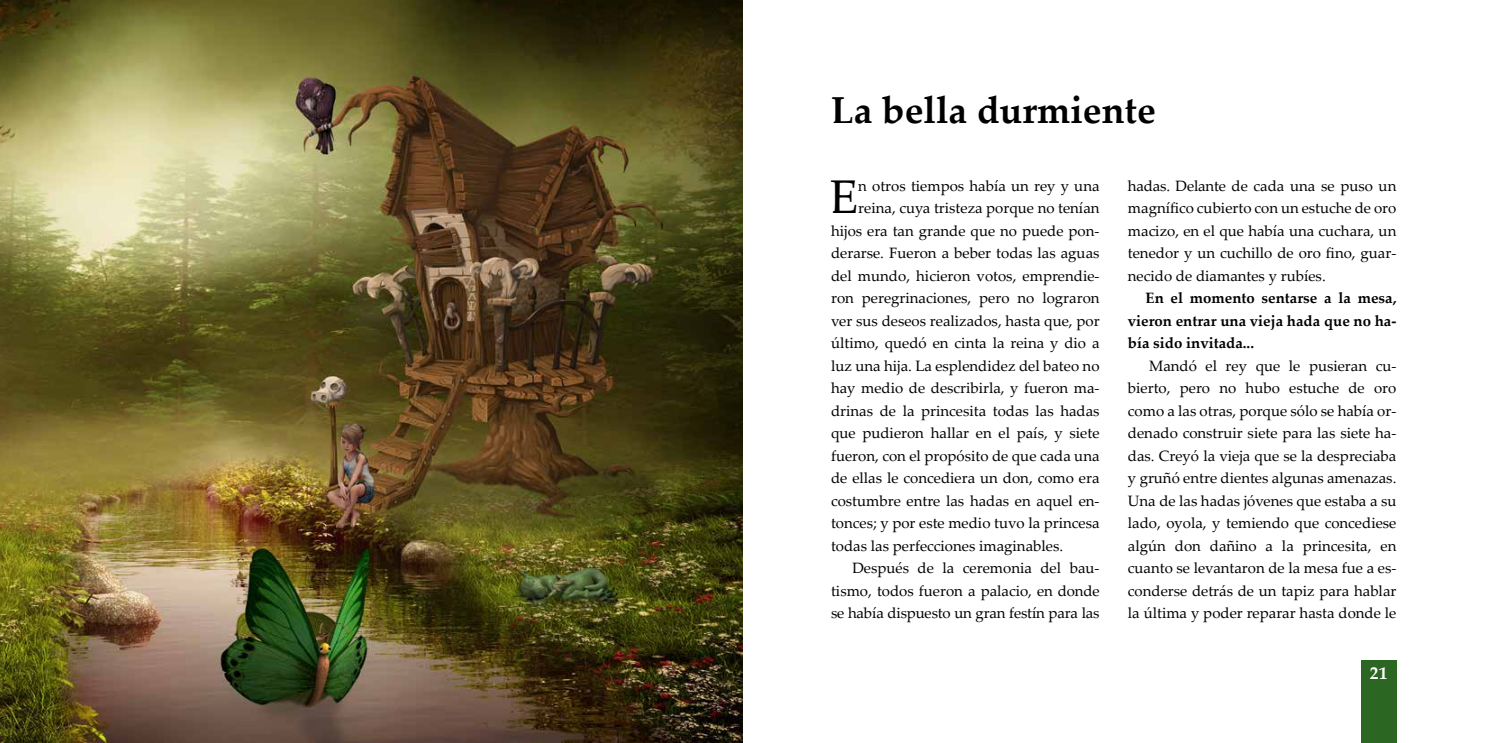
<style>
.page{position:relative;width:1485px;height:743px;background:#fff}
.page>*{position:absolute;margin:0;border:0;box-sizing:border-box;transform-origin:0 0}
.t1{font:47.38px "Palatino Linotype";color:#000}
.t2{font:700 37.5px "Palatino Linotype";color:#000}
.t3{font:700 17.5px "Palatino Linotype";color:#fff}
.t4{font:15px/22.5px "Palatino Linotype";color:#000;text-align:justify}
.t5{font:700 15px/22.5px "Palatino Linotype";color:#000;text-align:justify}
</style>
<div class="page">
<div style="left:1361px;top:659px;width:35px;height:83px;background:#2b6722"></div>
<img style="left:0;top:0;width:742px;height:742px">
<h2 class="t2" style="left:831px;top:84px;width:326px">La bella durmiente</h2>
<h1 class="t1" style="left:829px;top:163px;width:30px">E</h1>
<p class="t4" style="left:858px;top:174px;width:243px">n otros tiempos había un rey y una</p>
<p class="t4" style="left:858px;top:196px;width:243px">reina, cuya tristeza porque no tenían</p>
<p class="t4" style="left:831px;top:219px;width:270px">hijos era tan grande que no puede pon-</p>
<p class="t4" style="left:831px;top:241px;width:270px">derarse. Fueron a beber todas las aguas</p>
<p class="t4" style="left:831px;top:264px;width:270px">del mundo, hicieron votos, emprendie-</p>
<p class="t4" style="left:831px;top:286px;width:270px">ron peregrinaciones, pero no lograron</p>
<p class="t4" style="left:831px;top:309px;width:270px">ver sus deseos realizados, hasta que, por</p>
<p class="t4" style="left:831px;top:331px;width:270px">último, quedó en cinta la reina y dio a</p>
<p class="t4" style="left:831px;top:354px;width:270px">luz una hija. La esplendidez del bateo no</p>
<p class="t4" style="left:831px;top:376px;width:270px">hay medio de describirla, y fueron ma-</p>
<p class="t4" style="left:831px;top:399px;width:270px">drinas de la princesita todas las hadas</p>
<p class="t4" style="left:831px;top:421px;width:270px">que pudieron hallar en el país, y siete</p>
<p class="t4" style="left:831px;top:444px;width:270px">fueron, con el propósito de que cada una</p>
<p class="t4" style="left:831px;top:466px;width:270px">de ellas le concediera un don, como era</p>
<p class="t4" style="left:831px;top:489px;width:270px">costumbre entre las hadas en aquel en-</p>
<p class="t4" style="left:831px;top:511px;width:270px">tonces; y por este medio tuvo la princesa</p>
<p class="t4" style="left:831px;top:534px;width:234px">todas las perfecciones imaginables.</p>
<p class="t4" style="left:852px;top:556px;width:249px">Después de la ceremonia del bau-</p>
<p class="t4" style="left:831px;top:579px;width:270px">tismo, todos fueron a palacio, en donde</p>
<p class="t4" style="left:831px;top:601px;width:270px">se había dispuesto un gran festín para las</p>
<p class="t4" style="left:1128px;top:174px;width:270px">hadas. Delante de cada una se puso un magnífico cubierto con un estuche de oro macizo, en el que había una cuchara, un tenedor y un cuchillo de oro fino, guar&shy;necido de diamantes y rubíes.</p>
<p class="t5" style="left:1128px;top:286px;width:270px;text-indent:18px">En el momento sentarse a la mesa, vieron entrar una vieja hada que no ha&shy;bía sido invitada...</p>
<p class="t4" style="left:1128px;top:354px;width:270px;text-indent:21px">Mandó el rey que le pusieran cu&shy;bierto, pero no hubo estuche de oro como a las otras, porque sólo se había or&shy;denado construir siete para las siete ha&shy;das. Creyó la vieja que se la despreciaba y gruñó entre dientes algunas amenazas.<br>Una de las hadas jóvenes que estaba a su lado, oyola, y temiendo que concediese algún don dañino a la princesita, en cuanto se levantaron de la mesa fue a es&shy;conderse detrás de un tapiz para hablar la última y poder reparar hasta donde le</p>
<p class="t3" style="left:1370px;top:661px;width:19px">21</p>
</div>
